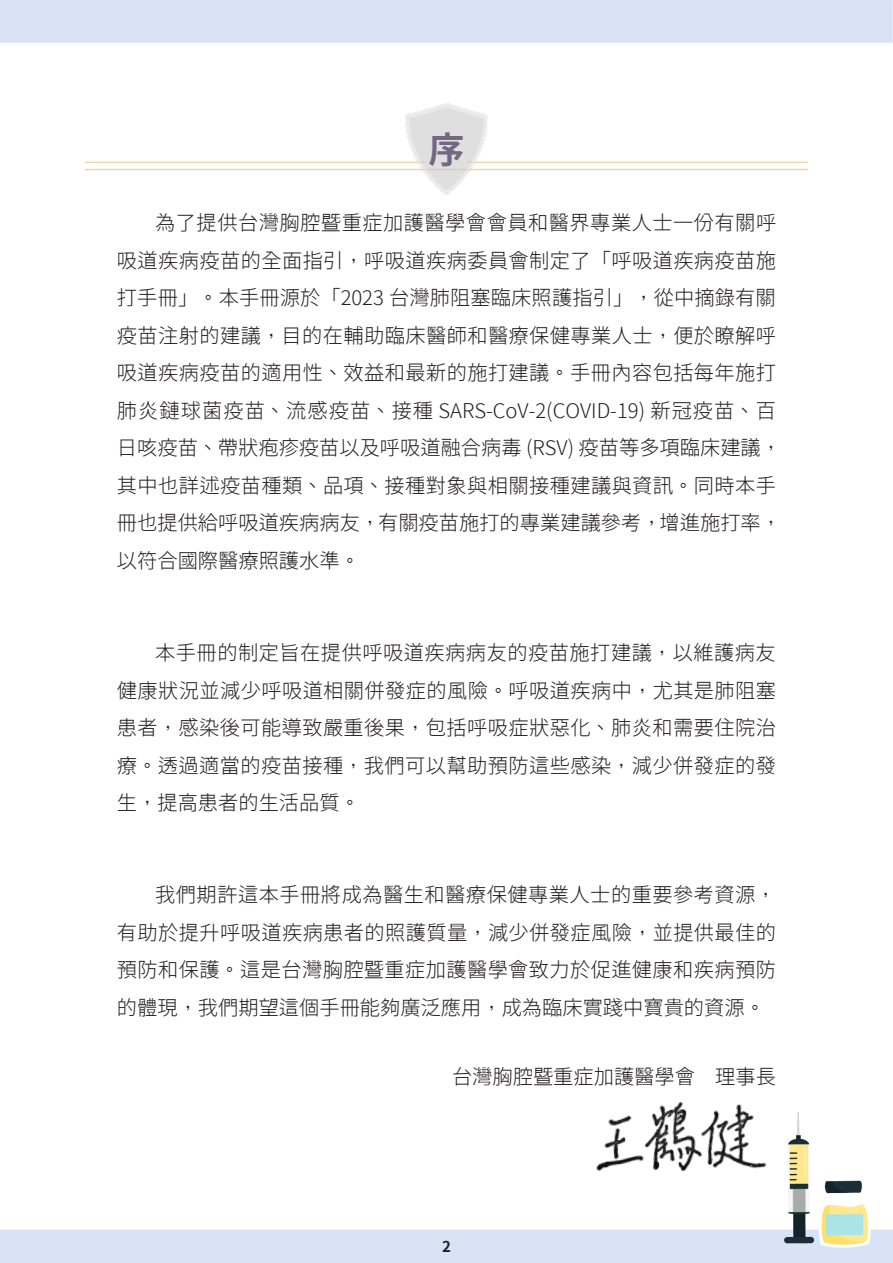
<style>
.page{position:relative;width:893px;height:1263px;background:#fff}
.page>*{position:absolute;margin:0;border:0;box-sizing:border-box;transform-origin:0 0}
.TOC_title{font:700 36px "Taipei Sans TC Beta";color:#746781}
.內文{font:300 20.25px/37.5px "Taipei Sans TC Beta";letter-spacing:.02em;color:#231f20;text-align:justify}
.內文-2{font:300 20.25px "Taipei Sans TC Beta";color:#231f20}
.t1{font:700 15px "Taipei Sans TC Beta";color:#231f20}
</style>
<div class="page">
<img style="left:0;top:0;width:893px;height:1263px">
<hr style="left:85px;top:169px;width:723px;height:1px;background:#efd7ac">
<hr style="left:85px;top:162px;width:340px;height:1px;background:#efd7ac">
<hr style="left:468px;top:162px;width:340px;height:1px;background:#efd7ac">
<img style="left:406px;top:103px;width:81px;height:92px">
<img style="left:580px;top:1094px;width:196px;height:84px">
<p class="TOC_title" style="left:429px;top:129px;width:37px">序</p>
<p class="內文" style="left:117px;top:205px;width:666px;text-align:left;text-indent:38px">為了提供台灣胸腔暨重症加護醫學會會員和醫界專業人士一份有關呼吸道疾病疫苗的全面指引，呼吸道疾病委員會制定了「呼吸道疾病疫苗施打手冊」。本手冊源於「2023 台灣肺阻塞臨床照護指引」，從中摘錄有關疫苗注射的建議，目的在輔助臨床醫師和醫療保健專業人士，便於瞭解呼吸道疾病疫苗的適用性、效益和最新的施打建議。手冊內容包括每年施打肺炎鏈球菌疫苗、流感疫苗、接種 SARS-CoV-2(COVID-19) 新冠疫苗、百日咳疫苗、帶狀疱疹疫苗以及呼吸道融合病毒 (RSV) 疫苗等多項臨床建議，其中也詳述疫苗種類、品項、接種對象與相關接種建議與資訊。同時本手冊也提供給呼吸道疾病病友，有關疫苗施打的專業建議參考，增進施打率，以符合國際醫療照護水準。</p>
<p class="內文" style="left:117px;top:634px;width:661px;text-indent:38px">本手冊的制定旨在提供呼吸道疾病病友的疫苗施打建議，以維護病友健康狀況並減少呼吸道相關併發症的風險。呼吸道疾病中，尤其是肺阻塞患者，感染後可能導致嚴重後果，包括呼吸症狀惡化、肺炎和需要住院治療。透過適當的疫苗接種，我們可以幫助預防這些感染，減少併發症的發生，提高患者的生活品質。</p>
<p class="內文" style="left:117px;top:876px;width:661px;text-indent:38px">我們期許這本手冊將成為醫生和醫療保健專業人士的重要參考資源，有助於提升呼吸道疾病患者的照護質量，減少併發症風險，並提供最佳的預防和保護。這是台灣胸腔暨重症加護醫學會致力於促進健康和疾病預防的體現，我們期望這個手冊能夠廣泛應用，成為臨床實踐中寶貴的資源。</p>
<p class="內文-2" style="left:452px;top:1065px;width:326px">台灣胸腔暨重症加護醫學會　理事長</p>
<p class="t1" style="left:442px;top:1238px;width:10px">2</p>
</div>
